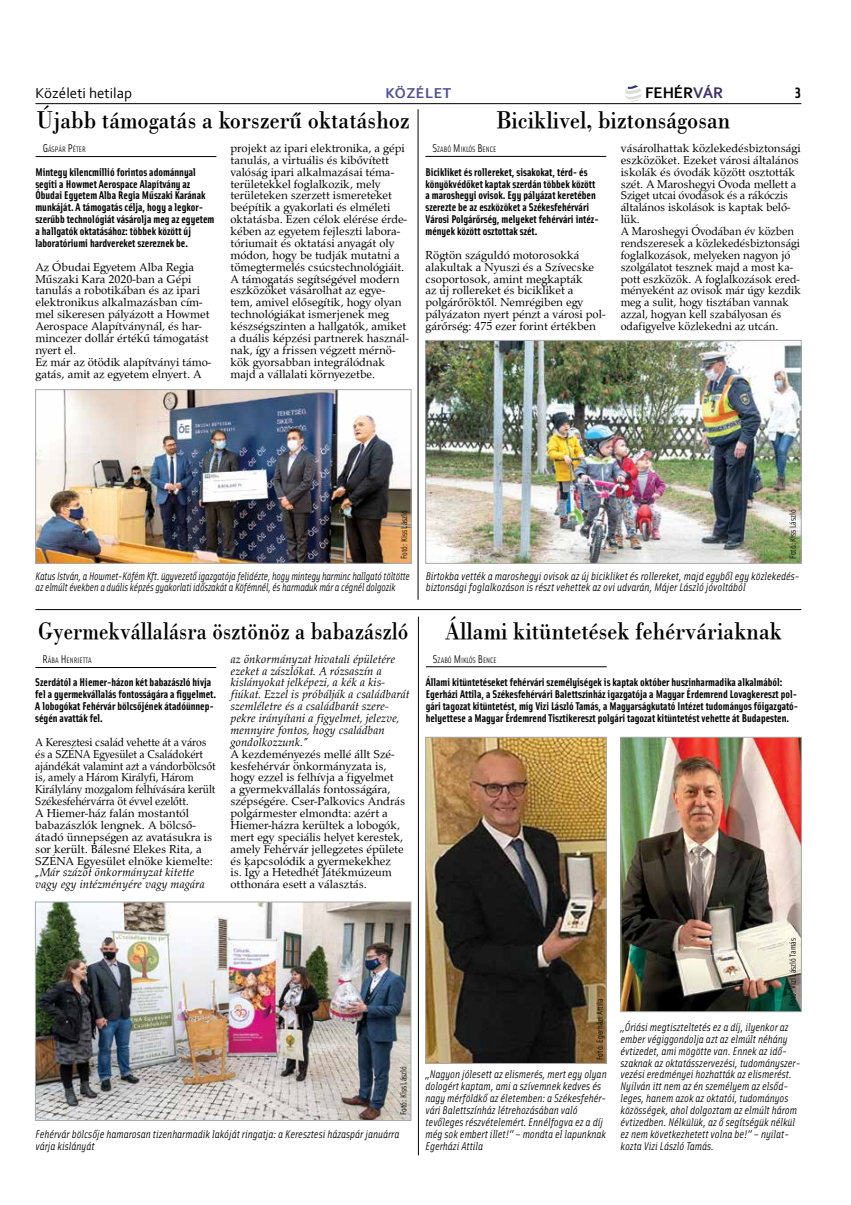
<style>
.page{position:relative;width:851px;height:1205px;background:#fff}
.page>*{position:absolute;margin:0;border:0;box-sizing:border-box;transform-origin:0 0}
.t1{font:25px "Bodoni PFL";color:#000;scale:.9 1}
.t2{font:25px "Bodoni PFL";color:#000;scale:.85 1}
.t3{font:700 16.12px "Corbel";color:#000}
.t4{font:15px "Corbel";color:#000}
.t5{font:700 15px "Corbel";letter-spacing:.04em;color:#4e4f91}
.t6{font:700 15px "Solex";color:#000}
.t7{font:11.88px/11.9px "Palladius";color:#000}
.t8{font:11.88px/11.9px "Palladius";color:#000;scale:.93 1}
.t9{font:italic 11.88px/11.9px "Palladius";color:#000}
.t10{font:700 11.25px/11.9px "Solex";color:#000}
.t11{font:italic 11.25px/11.9px "Solex";color:#000}
.t12{font:italic 11.25px/11.9px "Solex";color:#000;scale:.91 1}
.t13{font:8.75px "Solex";color:#000}
.t14{font:7.88px "Solex";color:#000}
.s1{color:#3c316c}
.s2{font-size:11.25px}
</style>
<div class="page">
<hr style="left:35px;top:103px;width:766px;height:1px;background:#000">
<svg style="left:625px;top:85px;width:16px;height:17px"></svg>
<img style="left:37px;top:904px;width:372px;height:214px">
<div style="left:35px;top:902px;width:376px;height:218px;border:1px solid #a7a9ac"></div>
<img style="left:37px;top:391px;width:372px;height:170px">
<div style="left:35px;top:389px;width:376px;height:174px;border:1px solid #a7a9ac"></div>
<img style="left:427px;top:342px;width:372px;height:219px">
<div style="left:425px;top:340px;width:376px;height:223px;border:1px solid #a7a9ac"></div>
<hr style="left:35px;top:667px;width:181px;height:1px;background:#000">
<hr style="left:426px;top:666px;width:180px;height:1px;background:#000">
<hr style="left:36px;top:156px;width:180px;height:1px;background:#000">
<hr style="left:425px;top:156px;width:181px;height:1px;background:#000">
<img style="left:622px;top:739px;width:177px;height:271px">
<div style="left:620px;top:737px;width:181px;height:275px;border:1px solid #a7a9ac"></div>
<img style="left:427px;top:739px;width:177px;height:322px">
<div style="left:425px;top:737px;width:181px;height:326px;border:1px solid #a7a9ac"></div>
<hr style="left:35px;top:609px;width:766px;height:1px;background:#000">
<hr style="left:418px;top:617px;width:1px;height:538px;background:#000">
<hr style="left:418px;top:109px;width:1px;height:491px;background:#000">
<h2 class="t3" style="left:645px;top:83px;width:80px">FEHÉR<span class="s1">VÁR</span></h2>
<p class="t4" style="left:35px;top:84px;width:98px">Közéleti hetilap</p>
<p class="t5" style="left:385px;top:84px;width:67px">Közélet</p>
<p class="t6" style="left:794px;top:83px;width:8px">3</p>
<h1 class="t1" style="left:37px;top:103px;width:416px">Újabb támogatás a korszerű oktatáshoz</h1>
<h1 class="t1" style="left:496px;top:103px;width:261px">Biciklivel, biztonságosan</h1>
<p class="t7" style="left:230px;top:142px;width:180px">projekt az ipari elektronika, a gépi tanulás, a virtuális és kibővített valóság ipari alkalmazásai téma&shy;területekkel foglalkozik, mely területeken szerzett ismereteket beépítik a gyakorlati és elméleti oktatásba. Ezen célok elérése érde&shy;kében az egyetem fejleszti labora&shy;tóriumait és oktatási anyagát oly módon, hogy be tudják mutatni a tömegtermelés csúcstechnológiáit.<br>A támogatás segítségével modern eszközöket vásárolhat az egye&shy;tem, amivel elősegítik, hogy olyan technológiákat ismerjenek meg készségszinten a hallgatók, amiket a duális képzési partnerek használ&shy;nak, így a frissen végzett mérnö&shy;kök gyorsabban integrálódnak majd a vállalati környezetbe.</p>
<p class="t14" style="left:43px;top:144px;width:45px"><span class="s2">G</span>ÁSPÁR <span class="s2">P</span> ÉTER</p>
<p class="t14" style="left:432px;top:144px;width:65px"><span class="s2">S</span>ZABÓ <span class="s2">M</span>IKLÓS <span class="s2">B</span> ENCE</p>
<p class="t10" style="left:35px;top:165px;width:180px">Mintegy kilencmillió forintos adománnyal segíti a Howmet Aerospace Alapítvány az Óbudai Egyetem Alba Regia Műszaki Karának munkáját. A támogatás célja, hogy a legkor&shy;szerűbb technológiát vásárolja meg az egyetem a hallgatók oktatásához: többek között új laboratóriumi hardvereket szereznek be.</p>
<p class="t7" style="left:35px;top:261px;width:177px">Az Óbudai Egyetem Alba Regia<br>Műszaki Kara 2020-ban a Gépi tanulás a robotikában és az ipari elektronikus alkalmazásban cím&shy;mel sikeresen pályázott a Howmet<br>Aerospace Alapítványnál, és har&shy;mincezer dollár értékű támogatást nyert el.<br>Ez már az ötödik alapítványi támo&shy;gatás, amit az egyetem elnyert. A</p>
<p class="t10" style="left:425px;top:165px;width:175px">Bicikliket és rollereket, sisakokat, térd- és könyökvédőket kaptak szerdán többek között a maroshegyi ovisok. Egy pályázat keretében szerezte be az eszközöket a Székesfehérvári Városi Polgárőrség, melyeket fehérvári intéz&shy;mények között osztottak szét.</p>
<p class="t7" style="left:425px;top:249px;width:181px">Rögtön száguldó motorosokká alakultak a Nyuszi és a Szívecske csoportosok, amint megkapták<br>az új rollereket és bicikliket a polgárőröktől. Nemrégiben egy pályázaton nyert pénzt a városi pol&shy;gárőrség: 475 ezer forint értékben</p>
<p class="t7" style="left:620px;top:142px;width:181px">vásárolhattak közlekedésbiztonsági eszközöket. Ezeket városi általános iskolák és óvodák között osztották szét. A Maroshegyi Óvoda mellett a Sziget utcai óvodások és a rákóczis általános iskolások is kaptak belő&shy;lük.<br>A Maroshegyi Óvodában év közben rendszeresek a közlekedésbiztonsági foglalkozások, melyeken nagyon jó szolgálatot tesznek majd a most ka&shy;pott eszközök. A foglalkozások ered&shy;ményeként az ovisok már úgy kezdik meg a sulit, hogy tisztában vannak azzal, hogyan kell szabályosan és odafigyelve közlekedni az utcán.</p>
<p class="t13" style="left:398px;top:559px;width:51px;rotate:-90deg">Fotó: Kiss László</p>
<p class="t13" style="left:787px;top:559px;width:51px;rotate:-90deg">Fotó: Kiss László</p>
<p class="t12" style="left:36px;top:569px;width:412px">Katus István, a Howmet-Köfém Kft. ügyvezető igazgatója felidézte, hogy mintegy harminc hallgató töltötte az elmúlt években a duális képzés gyakorlati időszakát a Köfémnél, és harmaduk már a cégnél dolgozik</p>
<p class="t11" style="left:425px;top:569px;width:375px">Birtokba vették a maroshegyi ovisok az új bicikliket és rollereket, majd egyből egy közlekedés&shy;biztonsági foglalkozáson is részt vehettek az ovi udvarán, Májer László jóvoltából</p>
<h1 class="t2" style="left:38px;top:613px;width:437px">Gyermekvállalásra ösztönöz a babazászló</h1>
<h1 class="t1" style="left:445px;top:613px;width:376px">Állami kitüntetések fehérváriaknak</h1>
<p class="t9" style="left:230px;top:653px;width:180px">az önkormányzat hivatali épületére ezeket a zászlókat. A rózsaszín a kislányokat jelképezi, a kék a kis&shy;fiúkat. Ezzel is próbálják a családbarát szemléletre és a családbarát szere&shy;pekre irányítani a figyelmet, jelezve, mennyire fontos, hogy családban gondolkozzunk.”</p>
<p class="t7" style="left:230px;top:748px;width:176px">A kezdeményezés mellé állt Szé&shy;kesfehérvár önkormányzata is, hogy ezzel is felhívja a figyelmet<br>a gyermekvállalás fontosságára, szépségére. Cser-Palkovics András polgármester elmondta: azért a Hiemer-házra kerültek a lobogók, mert egy speciális helyet kerestek, amely Fehérvár jellegzetes épülete és kapcsolódik a gyermekekhez is. Így a Hetedhét Játékmúzeum otthonára esett a választás.</p>
<p class="t14" style="left:42px;top:655px;width:51px"><span class="s2">R</span>ÁBA <span class="s2">H</span>ENRIETTA</p>
<p class="t14" style="left:433px;top:655px;width:65px"><span class="s2">S</span>ZABÓ <span class="s2">M</span>IKLÓS <span class="s2">B</span> ENCE</p>
<p class="t10" style="left:425px;top:676px;width:374px">Állami kitüntetéseket fehérvári személyiségek is kaptak október huszinharmadika alkalmából:<br>Egerházi Attila, a Székesfehérvári Balettszínház igazgatója a Magyar Érdemrend Lovagkereszt pol&shy;gári tagozat kitüntetést, míg Vizi László Tamás, a Magyarságkutató Intézet tudományos főigazgató&shy;helyettese a Magyar Érdemrend Tisztikereszt polgári tagozat kitüntetést vehette át Budapesten.</p>
<p class="t10" style="left:35px;top:676px;width:182px">Szerdától a Hiemer-házon két babazászló hívja fel a gyermekvállalás fontosságára a figyelmet.<br>A lobogókat Fehérvár bölcsőjének átadóünnep&shy;ségén avatták fel.</p>
<p class="t8" style="left:35px;top:736px;width:195px">A Keresztesi család vehette át a város és a SZÉNA Egyesület a Családokért ajándékát valamint azt a vándorbölcsőt is, amely a Három Királyfi, Három Királylány mozgalom felhívására került Székesfehérvárra öt évvel ezelőtt.<br>A Hiemer-ház falán mostantól babazászlók lengnek. A bölcső&shy;átadó ünnepségen az avatásukra is sor került. Bálesné Elekes Rita, a SZÉNA Egyesület elnöke kiemelte:</p>
<p class="t9" style="left:35px;top:866px;width:171px">„Már százöt önkormányzat kitette vagy egy intézményére vagy magára</p>
<p class="t13" style="left:398px;top:1115px;width:51px;rotate:-90deg">Fotó: Kiss László</p>
<p class="t11" style="left:35px;top:1127px;width:365px">Fehérvár bölcsője hamarosan tizenharmadik lakóját ringatja: a Keresztesi házaspár januárra várja kislányát</p>
<p class="t13" style="left:594px;top:1060px;width:62px;rotate:-90deg">Fotó: Egerházi Attila</p>
<p class="t11" style="left:425px;top:1068px;width:183px">„Nagyon jólesett az elismerés, mert egy olyan dologért kaptam, ami a szívemnek kedves és nagy mérföldkő az életemben: a Székesfehér&shy;vári Balettszínház létrehozásában való tevőleges részvételemért. Ennélfogva ez a díj még sok embert illet!” – mondta el lapunknak Egerházi Attila</p>
<p class="t13" style="left:787px;top:1006px;width:69px;rotate:-90deg">Fotó: Vizi László Tamás</p>
<p class="t11" style="left:620px;top:1020px;width:181px">„Óriási megtiszteltetés ez a díj, ilyenkor az ember végiggondolja azt az elmúlt néhány évtizedet, ami mögötte van. Ennek az idő&shy;szaknak az oktatásszervezési, tudományszer&shy;vezési eredményei hozhatták az elismerést.<br>Nyilván itt nem az én személyem az elsőd&shy;leges, hanem azok az oktatói, tudományos közösségek, ahol dolgoztam az elmúlt három évtizedben. Nélkülük, az ő segítségük nélkül ez nem következhetett volna be!” – nyilat&shy;kozta Vizi László Tamás.</p>
</div>
